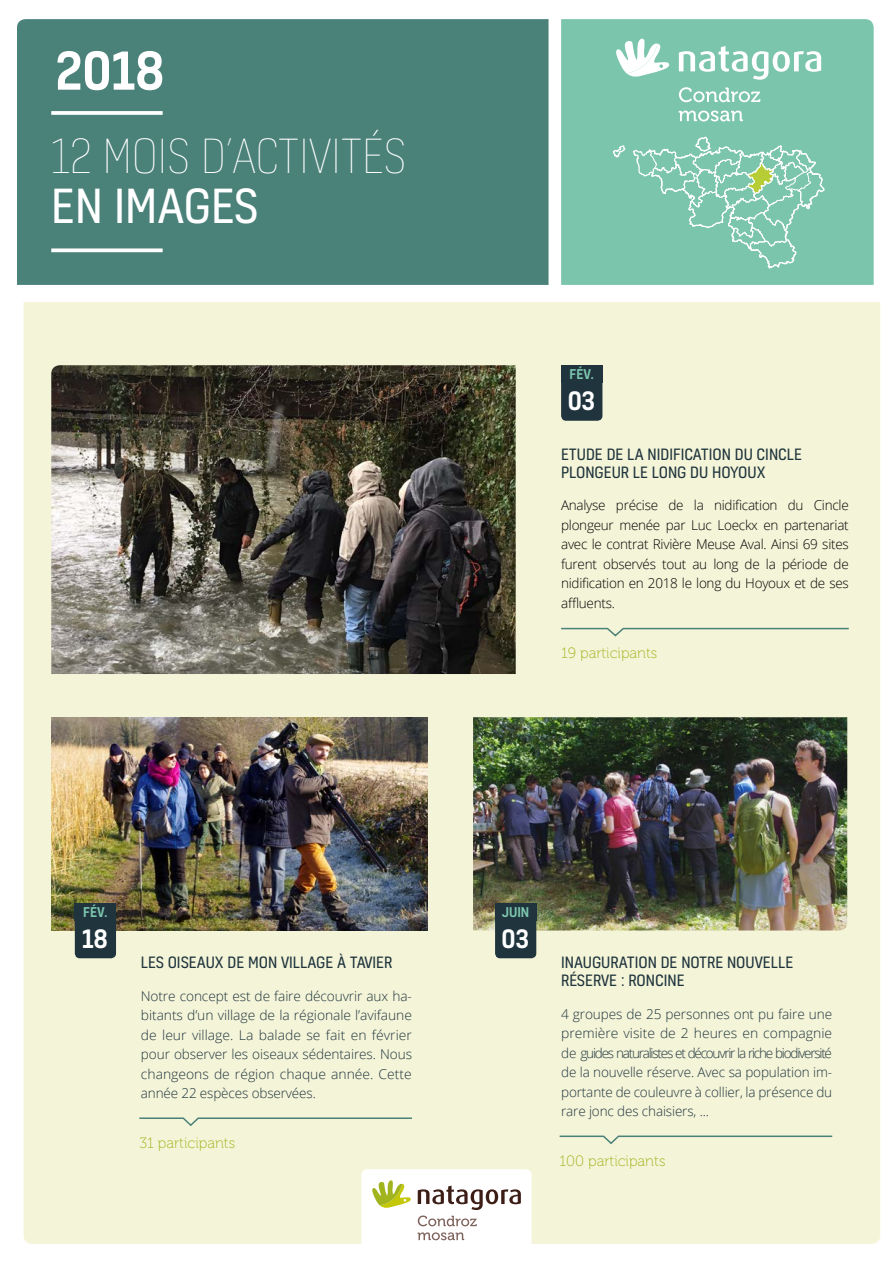
<style>
.page{position:relative;width:893px;height:1263px;background:#fff}
.page>*{position:absolute;margin:0;border:0;box-sizing:border-box;transform-origin:0 0}
.t1{font:500 50.1px "Kelson";color:#fff}
.t2{font:100 45px "Kelson";color:#fff}
.t3{font:45px "Kelson";color:#fff}
.t4{font:500 24.3px "Kelson";color:#fff}
.t5{font:15px/18px "Kelson";color:#1f343d}
.t6{font:15px "Museo 100";color:#a1b41d}
.t7{font:300 13.5px/19.5px "Open Sans";letter-spacing:-.01em;color:#1f343d;text-align:justify}
.t8{font:300 13.5px/19.5px "Open Sans";letter-spacing:-.02em;color:#000;text-align:justify}
.t9{font:500 12.9px "Kelson";color:#7cc5ad}
</style>
<div class="page">
<div style="left:24px;top:302px;width:856px;height:942px;background:#f4f4d8"></div>
<svg style="left:138px;top:1117px;width:275px;height:10px;background:#dae2c9"></svg>
<img style="left:51px;top:717px;width:376px;height:213px">
<svg style="left:74px;top:918px;width:43px;height:41px;background:#2b3e45"></svg>
<div style="left:75px;top:903px;width:41px;height:17px;background:#1f343d"></div>
<svg style="left:558px;top:1135px;width:276px;height:10px;background:#dae2c9"></svg>
<img style="left:473px;top:717px;width:374px;height:213px">
<svg style="left:494px;top:918px;width:43px;height:41px;background:#2c4046"></svg>
<div style="left:495px;top:903px;width:41px;height:17px;background:#1f343d"></div>
<img style="left:51px;top:365px;width:465px;height:309px">
<svg style="left:560px;top:380px;width:43px;height:41px;background:#2a3e45"></svg>
<div style="left:561px;top:365px;width:41px;height:18px;background:#1f343d"></div>
<svg style="left:560px;top:627px;width:290px;height:10px;background:#dae2c9"></svg>
<svg style="left:361px;top:1169px;width:171px;height:75px"></svg>
<div style="left:561px;top:19px;width:313px;height:266px;background:#7cc5ad"></div>
<div style="left:17px;top:19px;width:532px;height:266px;background:#4a8179"></div>
<svg style="left:679px;top:87px;width:81px;height:15px"></svg>
<svg style="left:679px;top:111px;width:64px;height:10px"></svg>
<svg style="left:616px;top:39px;width:55px;height:39px"></svg>
<svg style="left:679px;top:46px;width:142px;height:34px"></svg>
<svg style="left:612px;top:144px;width:14px;height:14px"></svg>
<svg style="left:632px;top:136px;width:193px;height:133px;background:#8bcbb4"></svg>
<svg style="left:51px;top:111px;width:112px;height:4px"></svg>
<svg style="left:51px;top:248px;width:112px;height:4px"></svg>
<h1 class="t1" style="left:56px;top:36px;width:110px">2018</h1>
<h2 class="t2" style="left:51px;top:128px;width:356px">12 MOIS D’ACTIVITÉS</h2>
<h2 class="t3" style="left:51px;top:177px;width:209px">EN IMAGES</h2>
<p class="t9" style="left:570px;top:365px;width:26px">FÉV.</p>
<h3 class="t4" style="left:568px;top:384px;width:29px">03</h3>
<p class="t5" style="left:561px;top:445px;width:242px">ETUDE DE LA NIDIFICATION DU CINCLE<br>PLONGEUR LE LONG DU HOYOUX</p>
<p class="t8" style="left:561px;top:495px;width:289px">Analyse précise de la nidification du Cincle plongeur menée par Luc Loeckx en partenariat avec le contrat Rivière Meuse Aval. Ainsi 69 sites furent observés tout au long de la période de nidification en 2018 le long du Hoyoux et de ses affluents.</p>
<p class="t6" style="left:561px;top:645px;width:98px">19 participants</p>
<p class="t9" style="left:83px;top:903px;width:26px">FÉV.</p>
<h3 class="t4" style="left:82px;top:922px;width:27px">18</h3>
<p class="t5" style="left:141px;top:953px;width:253px">LES OISEAUX DE MON VILLAGE À TAVIER</p>
<p class="t7" style="left:141px;top:985px;width:273px">Notre concept est de faire découvrir aux ha&shy;bitants d’un village de la régionale l’avifaune de leur village. La balade se fait en février pour observer les oiseaux sédentaires. Nous changeons de région chaque année. Cette année 22 espèces observées.</p>
<p class="t6" style="left:139px;top:1134px;width:97px">31 participants</p>
<p class="t9" style="left:502px;top:903px;width:29px">JUIN</p>
<h3 class="t4" style="left:502px;top:922px;width:29px">03</h3>
<p class="t5" style="left:561px;top:953px;width:234px">INAUGURATION DE NOTRE NOUVELLE<br>RÉSERVE : RONCINE</p>
<p class="t7" style="left:561px;top:1003px;width:273px">4 groupes de 25 personnes ont pu faire une première visite de 2 heures en compagnie de guides naturalistes et découvrir la riche biodiversité de la nouvelle réserve. Avec sa population im&shy;portante de couleuvre à collier, la présence du rare jonc des chaisiers, ...</p>
<p class="t6" style="left:560px;top:1153px;width:107px">100 participants</p>
</div>
